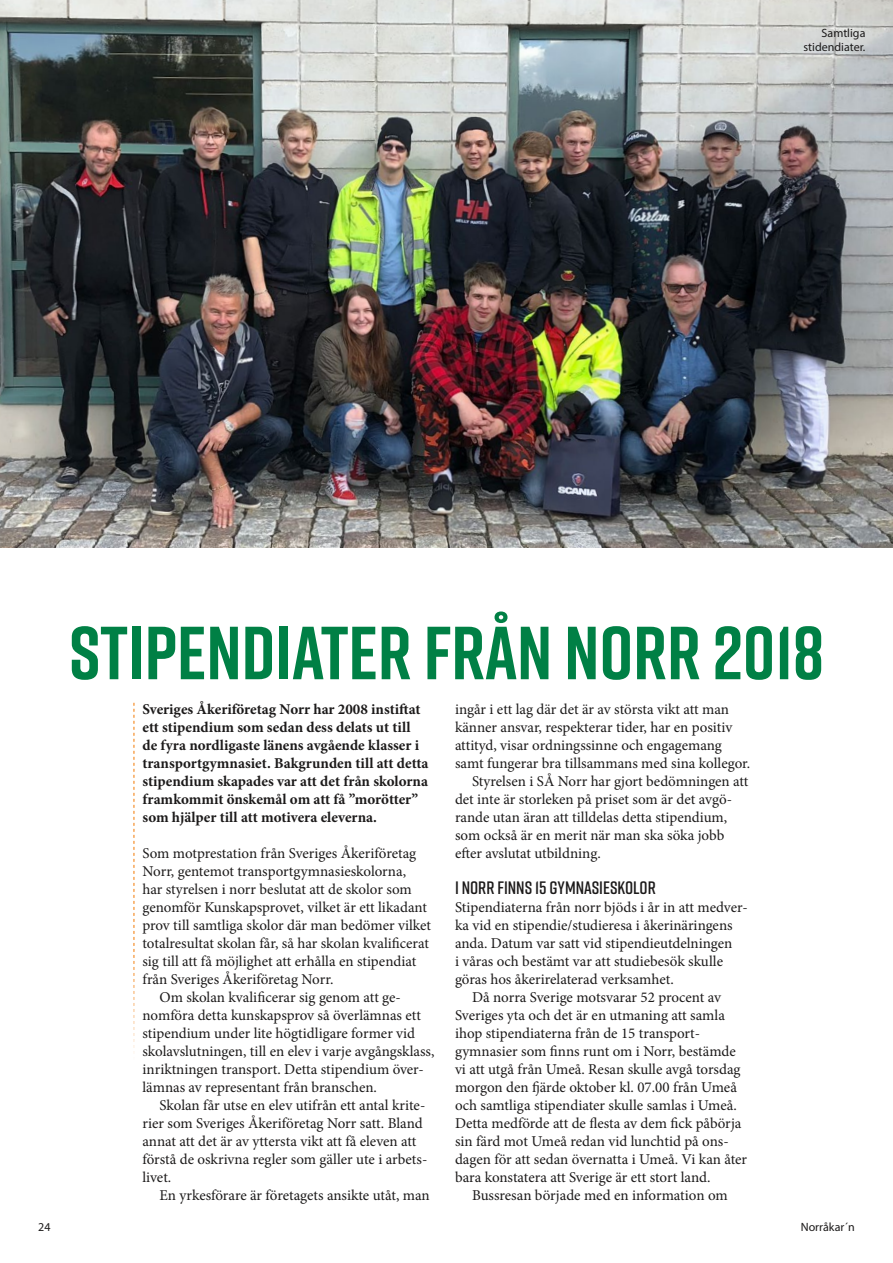
<style>
.page{position:relative;width:893px;height:1263px;background:#fff}
.page>*{position:absolute;margin:0;border:0;box-sizing:border-box;transform-origin:0 0}
.Rubrik_3{font:700 75px "Rift";color:#008045}
.Mellantrubrik{font:600 18px "Rift";color:#1c1a1a}
._1__Bröd{font:15px/18px "Minion Pro";color:#1c1a1a}
._1__bröd_ingång{font:700 15px/18px "Minion Pro";color:#1c1a1a}
._1__bröd_ingång-2{font:15px/18px "Minion Pro";color:#1c1a1a}
.Bildtext{font:12px/13.5px "Myriad Pro";color:#1c1a1a;text-align:right}
</style>
<div class="page">
<svg style="left:134px;top:703px;width:1px;height:345px"></svg>
<img style="left:0;top:0;width:893px;height:547px">
<p class="Bildtext" style="left:803px;top:26px;width:63px">Samtliga stidendiater.</p>
<p class="Rubrik_3" style="left:69px;top:599px;width:756px">STIPENDIATER FRÅN NORR 2018</p>
<p class="_1__bröd_ingång" style="left:142px;top:700px;width:288px">Sveriges Åkeriföretag Norr har 2008 instiftat ett stipendium som sedan dess delats ut till de fyra nordligaste länens avgående klasser i transportgymnasiet. Bakgrunden till att detta stipendium skapades var att det från skolorna framkommit önskemål om att få ”morötter” som hjälper till att motivera eleverna.</p>
<p class="_1__Bröd" style="left:142px;top:844px;width:290px">Som motprestation från Sveriges Åkeriföretag Norr, gentemot transportgymnasieskolorna,<br>har styrelsen i norr beslutat att de skolor som genomför Kunskapsprovet, vilket är ett likadant prov till samtliga skolor där man bedömer vilket totalresultat skolan får, så har skolan kvalificerat sig till att få möjlighet att erhålla en stipendiat från Sveriges Åkeriföretag Norr.</p>
<p class="_1__Bröd" style="left:142px;top:988px;width:294px;text-indent:17px">Om skolan kvalificerar sig genom att ge&shy;nomföra detta kunskapsprov så överlämnas ett stipendium under lite högtidligare former vid skolavslutningen, till en elev i varje avgångsklass, inriktningen transport. Detta stipendium över&shy;lämnas av representant från branschen.</p>
<p class="_1__Bröd" style="left:142px;top:1096px;width:286px;text-indent:17px">Skolan får utse en elev utifrån ett antal krite&shy;rier som Sveriges Åkeriföretag Norr satt. Bland annat att det är av yttersta vikt att få eleven att förstå de oskrivna regler som gäller ute i arbets&shy;livet.</p>
<p class="_1__Bröd" style="left:159px;top:1186px;width:272px">En yrkesförare är företagets ansikte utåt, man</p>
<p class="_1__Bröd" style="left:455px;top:700px;width:297px">ingår i ett lag där det är av största vikt att man känner ansvar, respekterar tider, har en positiv attityd, visar ordningssinne och engagemang samt fungerar bra tillsammans med sina kollegor.</p>
<p class="_1__Bröd" style="left:455px;top:772px;width:295px;text-indent:17px">Styrelsen i SÅ Norr har gjort bedömningen att det inte är storleken på priset som är det avgö&shy;rande utan äran att tilldelas detta stipendium, som också är en merit när man ska söka jobb efter avslutat utbildning.</p>
<p class="Mellantrubrik" style="left:455px;top:875px;width:202px">I NORR FINNS 15 GYMNASIESKOLOR</p>
<p class="_1__bröd_ingång-2" style="left:455px;top:898px;width:294px">Stipendiaterna från norr bjöds i år in att medver&shy;ka vid en stipendie/studieresa i åkerinäringens anda. Datum var satt vid stipendieutdelningen<br>i våras och bestämt var att studiebesök skulle göras hos åkerirelaterad verksamhet.</p>
<p class="_1__Bröd" style="left:455px;top:988px;width:294px;text-indent:17px">Då norra Sverige motsvarar 52 procent av Sveriges yta och det är en utmaning att samla ihop stipendiaterna från de 15 transport&shy;gymnasier som finns runt om i Norr, bestämde vi att utgå från Umeå. Resan skulle avgå torsdag morgon den fjärde oktober kl. 07.00 från Umeå och samtliga stipendiater skulle samlas i Umeå.<br>Detta medförde att de flesta av dem fick påbörja sin färd mot Umeå redan vid lunchtid på ons&shy;dagen för att sedan övernatta i Umeå. Vi kan åter bara konstatera att Sverige är ett stort land.</p>
<p class="_1__Bröd" style="left:472px;top:1186px;width:257px">Bussresan började med en information om</p>
<p class="Bildtext" style="left:38px;top:1220px;width:14px">24</p>
<p class="Bildtext" style="left:801px;top:1220px;width:55px">Norråkar´n</p>
</div>
